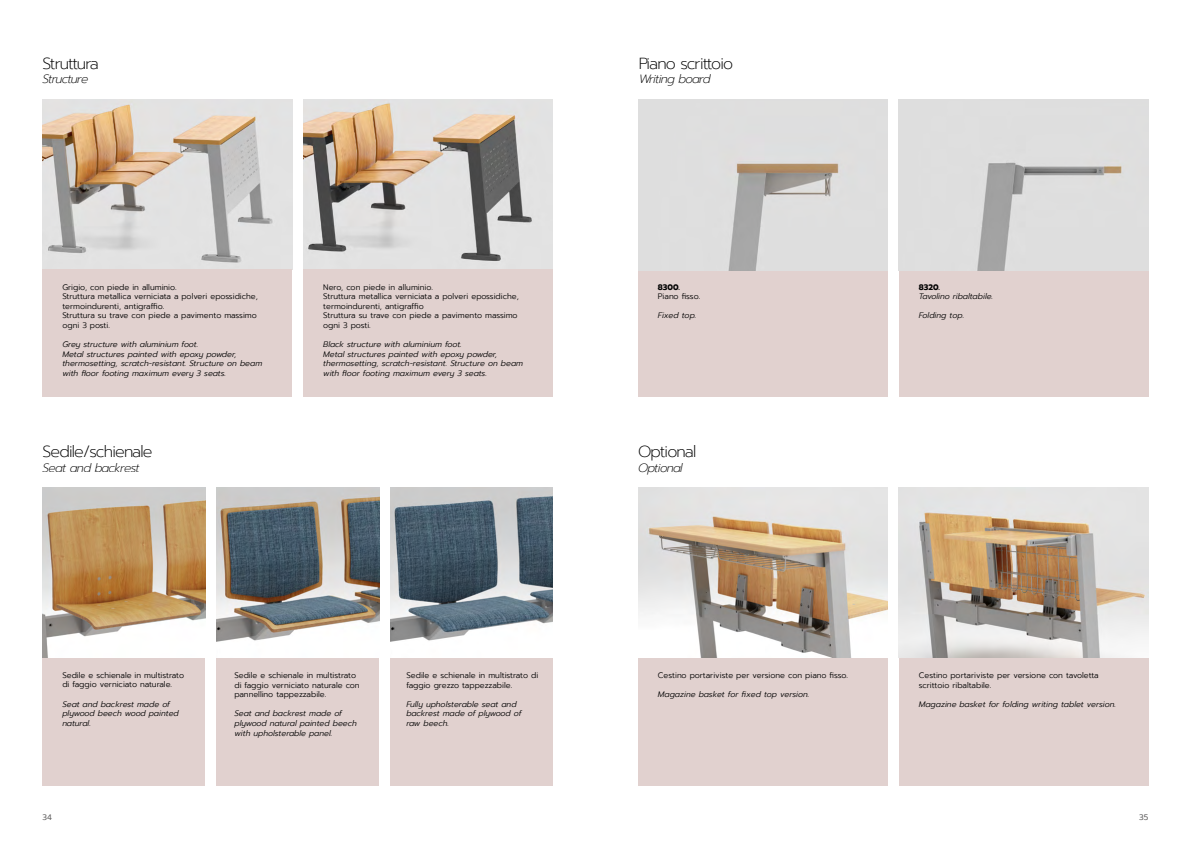
<style>
.page{position:relative;width:1191px;height:842px;background:#fff}
.page>*{position:absolute;margin:0;border:0;box-sizing:border-box;transform-origin:0 0}
.t1{font:200 16px "Prompt";letter-spacing:-.05em;color:#000}
.t2{font:200 16px "Prompt";letter-spacing:-.075em;color:#000}
.t3{font:italic 200 12px "Prompt";letter-spacing:-.05em;color:#000}
.t4{font:300 8px/9.6px "Prompt";color:#000}
.t5{font:italic 300 8px/9.6px "Prompt";color:#000}
.t6{font:700 8px "Prompt";color:#000}
.t7{font:8px "Prompt";color:#646363}
</style>
<div class="page">
<img style="left:43px;top:99px;width:249px;height:170px">
<img style="left:43px;top:488px;width:162px;height:170px">
<img style="left:303px;top:99px;width:250px;height:170px">
<div style="left:43px;top:269px;width:249px;height:128px;background:#e1d1cf"></div>
<div style="left:43px;top:658px;width:162px;height:127px;background:#e1d1cf"></div>
<div style="left:303px;top:269px;width:250px;height:128px;background:#e1d1cf"></div>
<img style="left:390px;top:488px;width:163px;height:154px">
<div style="left:390px;top:658px;width:163px;height:127px;background:#e1d1cf"></div>
<img style="left:216px;top:488px;width:163px;height:154px">
<div style="left:216px;top:658px;width:163px;height:127px;background:#e1d1cf"></div>
<div style="left:899px;top:658px;width:249px;height:127px;background:#e1d1cf"></div>
<img style="left:899px;top:488px;width:249px;height:170px">
<div style="left:638px;top:658px;width:249px;height:127px;background:#e1d1cf"></div>
<img style="left:638px;top:488px;width:249px;height:170px">
<div style="left:899px;top:269px;width:249px;height:128px;background:#e1d1cf"></div>
<img style="left:899px;top:100px;width:249px;height:170px">
<div style="left:638px;top:269px;width:249px;height:128px;background:#e1d1cf"></div>
<img style="left:638px;top:100px;width:249px;height:170px">
<h1 class="t2" style="left:43px;top:52px;width:58px">Struttura</h1>
<h2 class="t3" style="left:43px;top:71px;width:48px">Structure</h2>
<p class="t4" style="left:62px;top:282px;width:197px">Grigio, con piede in alluminio.<br>Struttura metallica verniciata a polveri epossidiche, termoindurenti, antigraffio.<br>Struttura su trave con piede a pavimento massimo ogni 3 posti.</p>
<p class="t5" style="left:62px;top:339px;width:201px">Grey structure with aluminium foot.<br>Metal structures painted with epoxy powder, thermosetting, scratch-resistant. Structure on beam with floor footing maximum every 3 seats.</p>
<h1 class="t1" style="left:43px;top:440px;width:112px">Sedile/schienale</h1>
<h2 class="t3" style="left:43px;top:459px;width:99px">Seat and backrest</h2>
<p class="t4" style="left:323px;top:282px;width:197px">Nero, con piede in alluminio.<br>Struttura metallica verniciata a polveri epossidiche, termoindurenti, antigraffio<br>Struttura su trave con piede a pavimento massimo ogni 3 posti.</p>
<p class="t5" style="left:323px;top:339px;width:201px">Black structure with aluminium foot.<br>Metal structures painted with epoxy powder, thermosetting, scratch-resistant. Structure on beam with floor footing maximum every 3 seats.</p>
<p class="t4" style="left:62px;top:670px;width:123px">Sedile e schienale in multistrato di faggio verniciato naturale.</p>
<p class="t5" style="left:62px;top:699px;width:118px">Seat and backrest made of plywood beech wood painted natural.</p>
<p class="t4" style="left:234px;top:670px;width:127px">Sedile e schienale in multistrato di faggio verniciato naturale con pannellino tappezzabile.</p>
<p class="t5" style="left:234px;top:709px;width:124px">Seat and backrest made of plywood natural painted beech with upholsterable panel.</p>
<p class="t4" style="left:406px;top:670px;width:133px">Sedile e schienale in multistrato di faggio grezzo tappezzabile.</p>
<p class="t5" style="left:406px;top:699px;width:116px">Fully upholsterable seat and backrest made of plywood of raw beech.</p>
<h1 class="t1" style="left:638px;top:52px;width:97px">Piano scrittoio</h1>
<h2 class="t3" style="left:638px;top:71px;width:74px">Writing board</h2>
<p class="t6" style="left:658px;top:281px;width:24px">8300.</p>
<p class="t4" style="left:658px;top:292px;width:44px">Piano fisso.</p>
<p class="t5" style="left:658px;top:311px;width:40px">Fixed top.</p>
<h1 class="t1" style="left:638px;top:440px;width:60px">Optional</h1>
<h2 class="t3" style="left:638px;top:459px;width:46px">Optional</h2>
<p class="t6" style="left:918px;top:281px;width:23px">8320.</p>
<p class="t5" style="left:918px;top:291px;width:76px">Tavolino ribaltabile.</p>
<p class="t5" style="left:918px;top:311px;width:47px">Folding top.</p>
<p class="t4" style="left:658px;top:670px;width:192px">Cestino portariviste per versione con piano fisso.</p>
<p class="t5" style="left:658px;top:689px;width:153px">Magazine basket for fixed top version.</p>
<p class="t4" style="left:918px;top:670px;width:181px">Cestino portariviste per versione con tavoletta scrittoio ribaltabile.</p>
<p class="t5" style="left:918px;top:699px;width:199px">Magazine basket for folding writing tablet version.</p>
<p class="t7" style="left:43px;top:811px;width:11px">34</p>
<p class="t7" style="left:1139px;top:811px;width:11px">35</p>
</div>
